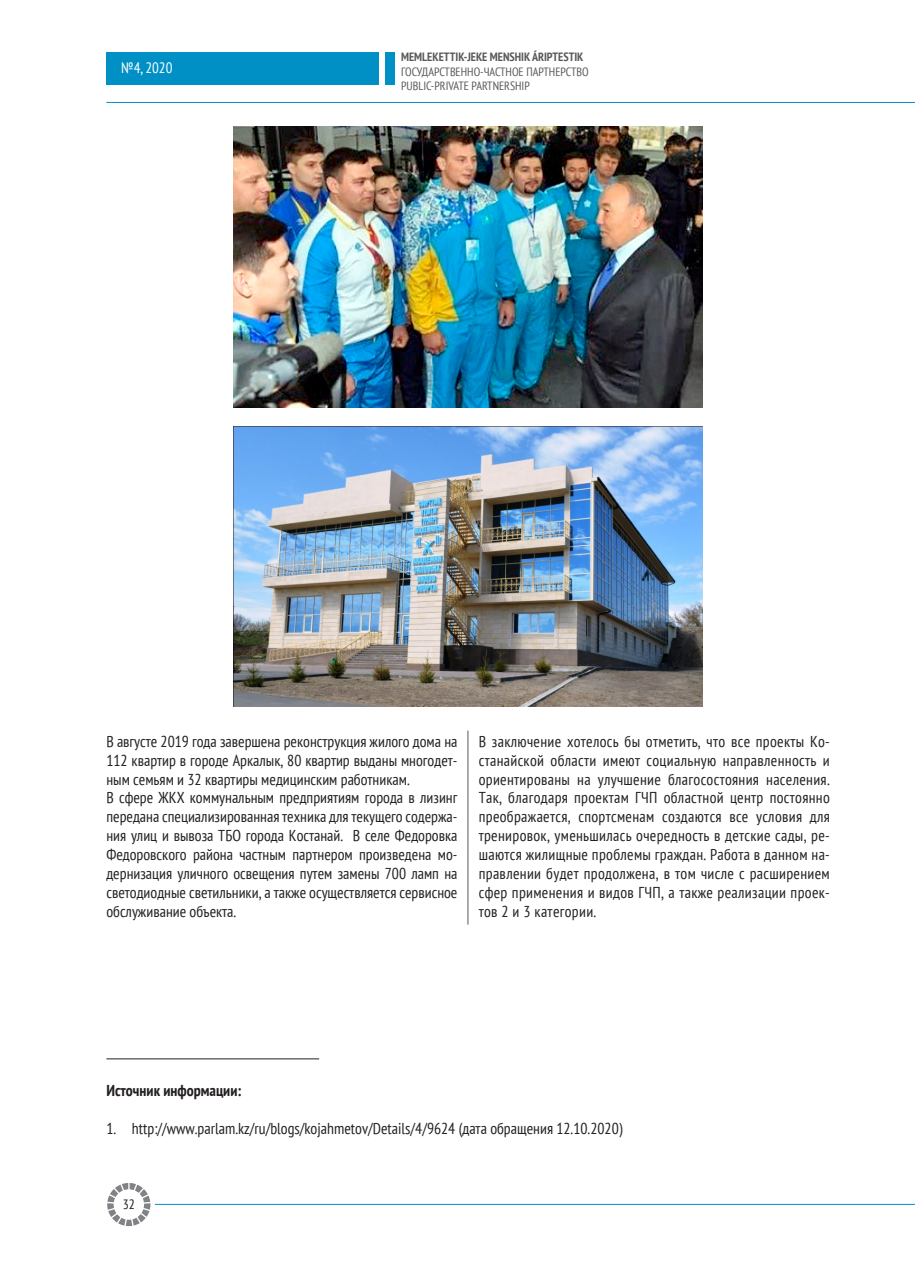
<style>
.page{position:relative;width:915px;height:1276px;background:#fff}
.page>*{position:absolute;margin:0;border:0;box-sizing:border-box;transform-origin:0 0}
.основной{font:condensed 15.75px/18.9px "PT Sans";color:#231f20;text-align:justify}
.основной-2{font:700 condensed 15.75px "PT Sans";color:#231f20}
.t1{font:condensed 15px "PT Sans";color:#fff}
.t2{font:condensed 13.5px "PT Sans";color:#231f20}
.t3{font:condensed 12px/14.4px "PT Sans";color:#57585a}
.t4{font:700 condensed 12px "PT Sans";color:#57585a}
</style>
<div class="page">
<div style="left:106px;top:52px;width:273px;height:33px;background:#0090c5"></div>
<div style="left:385px;top:52px;width:9px;height:33px;background:#0090c5"></div>
<hr style="left:106px;top:102px;width:808px;height:1px;background:#0090c5">
<hr style="left:155px;top:1204px;width:759px;height:1px;background:#0090c5">
<svg style="left:107px;top:1183px;width:43px;height:43px"></svg>
<div style="left:114px;top:1189px;width:30px;height:30px;background:#fff;border-radius:50%"></div>
<hr style="left:467px;top:730px;width:1px;height:194px;background:#57585a">
<hr style="left:106px;top:1058px;width:213px;height:1px;background:#231f20">
<img style="left:233px;top:427px;width:468px;height:279px">
<img style="left:233px;top:127px;width:468px;height:281px">
<p class="t1" style="left:121px;top:58px;width:53px">№4, 2020</p>
<p class="t4" style="left:401px;top:49px;width:184px">MEMLEKETTIK-JEKE MENSHIK ÁRIPTESTIK</p>
<p class="t3" style="left:401px;top:64px;width:189px">ГОСУДАРСТВЕННО-ЧАСТНОЕ ПАРТНЕРСТВО<br>PUBLIC-PRIVATE PARTNERSHIP</p>
<p class="основной" style="left:106px;top:731px;width:352px">В августе 2019 года завершена реконструкция жилого дома на 112 квартир в городе Аркалык, 80 квартир выданы многодет&shy;ным семьям и 32 квартиры медицинским работникам.</p>
<p class="основной" style="left:106px;top:788px;width:352px">В сфере ЖКХ коммунальным предприятиям города в лизинг передана специализированная техника для текущего содержа&shy;ния улиц и вывоза ТБО города Костанай. В селе Федоровка Федоровского района частным партнером произведена мо&shy;дернизация уличного освещения путем замены 700 ламп на светодиодные светильники, а также осуществляется сервисное обслуживание объекта.</p>
<p class="основной" style="left:478px;top:731px;width:352px">В заключение хотелось бы отметить, что все проекты Ко&shy;станайской области имеют социальную направленность и ориентированы на улучшение благосостояния населения.<br>Так, благодаря проектам ГЧП областной центр постоянно преображается, спортсменам создаются все условия для тренировок, уменьшилась очередность в детские сады, ре&shy;шаются жилищные проблемы граждан. Работа в данном на&shy;правлении будет продолжена, в том числе с расширением сфер применения и видов ГЧП, а также реализации проек&shy;тов 2 и 3 категории.</p>
<p class="основной-2" style="left:106px;top:1080px;width:136px">Источник информации:</p>
<p class="основной" style="left:106px;top:1119px;width:517px">1. http://www.parlam.kz/ru/blogs/kojahmetov/Details/4/9624 (дата обращения 12.10.2020)</p>
<p class="t2" style="left:123px;top:1195px;width:14px">32</p>
</div>
